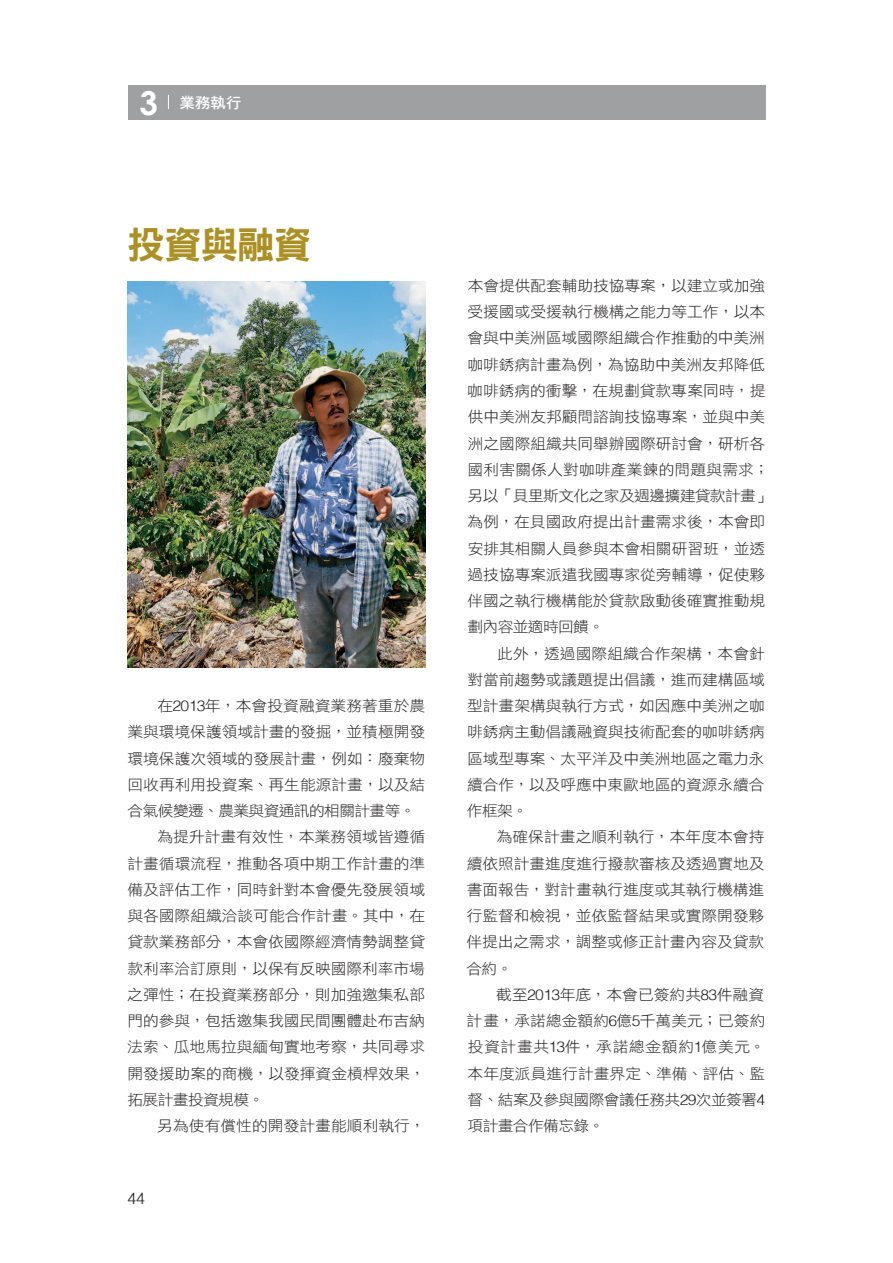
<style>
.page{position:relative;width:893px;height:1263px;background:#fff}
.page>*{position:absolute;margin:0;border:0;box-sizing:border-box;transform-origin:0 0}
.t1{font:37.5px "DF Hei Std W9";letter-spacing:-.025em;color:#ad9021}
.t2{font:300 15.9px "Helvetica";color:#231f20}
.t3{font:15px/26.2px "DF Hei Std W3";letter-spacing:-.005em;color:#231f20;text-align:justify;scale:1.05 1}
.t4{font:15px "DF Hei Std W3";letter-spacing:-.04em;color:#231f20;scale:1.05 1}
.t5{font:15px "DF Hei Std W7";color:#fff;scale:1.05 1}
.s1{font-family:"Century Gothic";font-weight:700;font-size:33px}
.s2{font-family:"Helvetica";font-weight:300}
</style>
<div class="page">
<hr style="left:892px;top:226px;width:1px;height:928px;background:#edebe5">
<img style="left:128px;top:282px;width:297px;height:386px">
<div style="left:128px;top:85px;width:637px;height:34px;background:#9ea0a2"></div>
<svg style="left:168px;top:95px;width:1px;height:14px"></svg>
<p class="t5" style="left:140px;top:94px;width:98px"><span class="s1">3</span> 業務執行</p>
<h1 class="t1" style="left:128px;top:224px;width:185px">投資與融資</h1>
<p class="t3" style="left:157px;top:692px;width:257px">在<span class="s2">2013</span>年，本會投資融資業務著重於農</p>
<p class="t3" style="left:128px;top:719px;width:285px">業與環境保護領域計畫的發掘，並積極開發</p>
<p class="t3" style="left:127px;top:745px;width:285px">環境保護次領域的發展計畫，例如：廢棄物</p>
<p class="t3" style="left:128px;top:771px;width:285px">回收再利用投資案、再生能源計畫，以及結</p>
<p class="t4" style="left:128px;top:803px;width:276px">合氣候變遷、農業與資通訊的相關計畫等。</p>
<p class="t3" style="left:157px;top:824px;width:257px">為提升計畫有效性，本業務領域皆遵循</p>
<p class="t3" style="left:128px;top:850px;width:285px">計畫循環流程，推動各項中期工作計畫的準</p>
<p class="t3" style="left:128px;top:876px;width:285px">備及評估工作，同時針對本會優先發展領域</p>
<p class="t3" style="left:127px;top:902px;width:285px">與各國際組織洽談可能合作計畫。其中，在</p>
<p class="t3" style="left:128px;top:928px;width:285px">貸款業務部分，本會依國際經濟情勢調整貸</p>
<p class="t3" style="left:127px;top:955px;width:285px">款利率洽訂原則，以保有反映國際利率市場</p>
<p class="t3" style="left:127px;top:981px;width:285px">之彈性；在投資業務部分，則加強邀集私部</p>
<p class="t3" style="left:127px;top:1007px;width:285px">門的參與，包括邀集我國民間團體赴布吉納</p>
<p class="t3" style="left:127px;top:1033px;width:285px">法索、瓜地馬拉與緬甸實地考察，共同尋求</p>
<p class="t3" style="left:127px;top:1060px;width:285px">開發援助案的商機，以發揮資金槓桿效果，</p>
<p class="t4" style="left:128px;top:1091px;width:132px">拓展計畫投資規模。</p>
<p class="t3" style="left:157px;top:1112px;width:257px">另為使有償性的開發計畫能順利執行，</p>
<p class="t2" style="left:128px;top:1185px;width:19px">44</p>
<p class="t3" style="left:467px;top:272px;width:291px;text-align:left">本會提供配套輔助技協專案，以建立或加強受援國或受援執行機構之能力等工作，以本會與中美洲區域國際組織合作推動的中美洲咖啡銹病計畫為例，為協助中美洲友邦降低咖啡銹病的衝擊，在規劃貸款專案同時，提供中美洲友邦顧問諮詢技協專案，並與中美洲之國際組織共同舉辦國際研討會，研析各國利害關係人對咖啡產業鍊的問題與需求；另以「貝里斯文化之家及週邊擴建貸款計畫」為例，在貝國政府提出計畫需求後，本會即安排其相關人員參與本會相關研習班，並透過技協專案派遣我國專家從旁輔導，促使夥伴國之執行機構能於貸款啟動後確實推動規劃內容並適時回饋。</p>
<p class="t3" style="left:467px;top:640px;width:285px;text-indent:30px">此外，透過國際組織合作架構，本會針對當前趨勢或議題提出倡議，進而建構區域型計畫架構與執行方式，如因應中美洲之咖啡銹病主動倡議融資與技術配套的咖啡銹病區域型專案、太平洋及中美洲地區之電力永續合作，以及呼應中東歐地區的資源永續合作框架。</p>
<p class="t3" style="left:466px;top:823px;width:285px;text-indent:30px">為確保計畫之順利執行，本年度本會持續依照計畫進度進行撥款審核及透過實地及書面報告，對計畫執行進度或其執行機構進行監督和檢視，並依監督結果或實際開發夥伴提出之需求，調整或修正計畫內容及貸款合約。</p>
<p class="t3" style="left:466px;top:981px;width:286px;text-indent:30px">截至<span class="s2">2013</span>年底，本會已簽約共<span class="s2">83</span>件融資計畫，承諾總金額約<span class="s2">6</span>億<span class="s2">5</span>千萬美元；已簽約投資計畫共<span class="s2">13</span>件，承諾總金額約<span class="s2">1</span>億美元。本年度派員進行計畫界定、準備、評估、監督、結案及參與國際會議任務共<span class="s2">29</span>次並簽署<span class="s2">4</span>項計畫合作備忘錄。</p>
</div>
